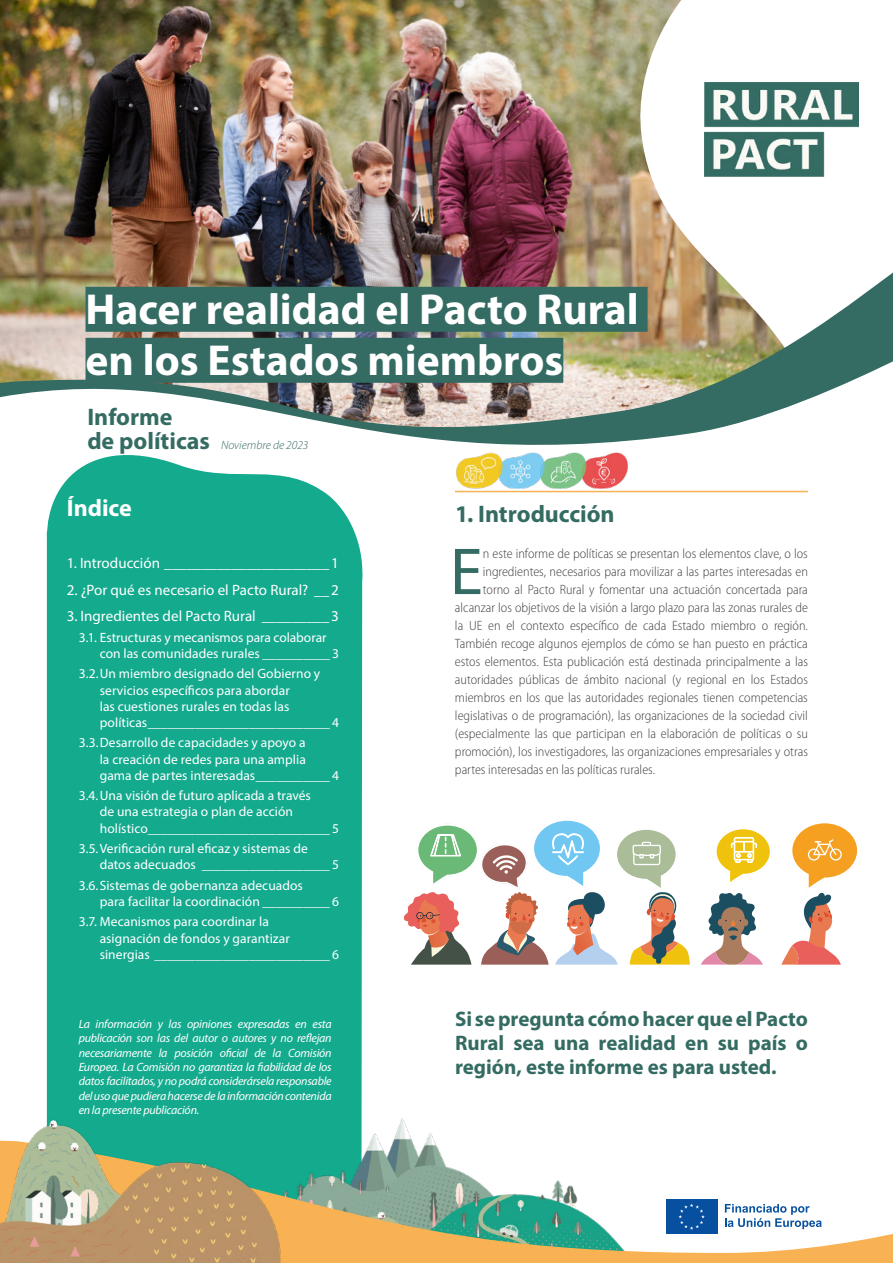
<style>
.page{position:relative;width:893px;height:1263px;background:#fff}
.page>*{position:absolute;margin:0;border:0;box-sizing:border-box;transform-origin:0 0}
.Body_text_first{font:66.9px "Myriad Pro";color:#346b62}
.t1{font:700 43.5px/51px "Myriad Pro";color:#fff}
.Title_01{font:700 24px "Myriad Pro";letter-spacing:-.005em;color:#346b62}
.Policy{font:700 24px "Myriad Pro";color:#346b62}
.TOC_Content{font:700 24px "Myriad Pro";color:#fff}
._00_Quotes_first{font:700 21px/24px "Myriad Pro";color:#346b62;text-align:justify}
.t2{font:15px "Myriad Pro";color:#fff}
.Body_text_first-2{font:300 semi-condensed 13.5px "Myriad Pro";color:#414042}
.t3{font:13.5px/16.2px "Myriad Pro";letter-spacing:.005em;color:#fff}
.Information{font:italic 12px/14.4px "Myriad Pro";letter-spacing:-.02em;color:#fff;text-align:justify}
.Policy-2{font:italic 300 12px "Myriad Pro";color:#346b62}
.s1{font-weight:700;font-style:normal;font-size:24px}
</style>
<div class="page">
<img style="left:0;top:0;width:625px;height:257px">
<svg style="left:625px;top:0;width:234px;height:257px"></svg>
<img style="left:0;top:257px;width:893px;height:91px">
<svg style="left:0;top:348px;width:893px;height:145px"></svg>
<div style="left:47px;top:732px;width:315px;height:378px;background:#14aa8e"></div>
<svg style="left:0;top:394px;width:381px;height:338px;fill:#14aa8e"></svg>
<img style="left:182px;top:1052px;width:253px;height:89px">
<svg style="left:287px;top:1141px;width:606px;height:122px"></svg>
<img style="left:0;top:1110px;width:287px;height:153px">
<img style="left:705px;top:82px;width:153px;height:96px">
<div style="left:86px;top:287px;width:562px;height:45px;background:#346b62"></div>
<div style="left:86px;top:338px;width:477px;height:45px;background:#346b62"></div>
<hr style="left:455px;top:491px;width:353px;height:1px;background:#f8b153">
<svg style="left:701px;top:892px;width:62px;height:73px"></svg>
<svg style="left:715px;top:827px;width:57px;height:57px"></svg>
<svg style="left:781px;top:821px;width:77px;height:144px"></svg>
<svg style="left:404px;top:820px;width:286px;height:145px"></svg>
<img style="left:449px;top:447px;width:185px;height:41px">
<p class="t1" style="left:86px;top:283px;width:555px">Hacer realidad el Pacto Rural en los Estados miembros</p>
<p class="Policy" style="left:87px;top:401px;width:87px">Informe</p>
<p class="Policy-2" style="left:87px;top:438px;width:223px"><span class="s1">de políticas</span> Noviembre de 2023</p>
<p class="TOC_Content" style="left:67px;top:492px;width:67px">Índice</p>
<p class="t2" style="left:67px;top:554px;width:274px">1. Introducción ______________________ 1</p>
<p class="t2" style="left:67px;top:580px;width:274px">2. ¿Por qué es necesario el Pacto Rural? __ 2</p>
<p class="t2" style="left:67px;top:607px;width:274px">3. Ingredientes del Pacto Rural _________ 3</p>
<p class="t3" style="left:100px;top:629px;width:241px;text-indent:-21px">3.1. Estructuras y mecanismos para colaborar con las comunidades rurales __________ 3</p>
<p class="t3" style="left:100px;top:665px;width:241px;text-indent:-21px">3.2.Un miembro designado del Gobierno y servicios específicos para abordar<br>las cuestiones rurales en todas las políticas___________________________ 4</p>
<p class="t3" style="left:100px;top:734px;width:241px;text-indent:-21px">3.3.Desarrollo de capacidades y apoyo a<br>la creación de redes para una amplia gama de partes interesadas___________ 4</p>
<p class="t3" style="left:100px;top:787px;width:241px;text-indent:-21px">3.4.Una visión de futuro aplicada a través<br>de una estrategia o plan de acción holístico___________________________ 5</p>
<p class="t3" style="left:100px;top:840px;width:241px;text-indent:-21px">3.5.Verificación rural eficaz y sistemas de datos adecuados ___________________ 5</p>
<p class="t3" style="left:100px;top:877px;width:241px;text-indent:-21px">3.6.Sistemas de gobernanza adecuados<br>para facilitar la coordinación __________ 6</p>
<p class="t3" style="left:100px;top:913px;width:241px;text-indent:-21px">3.7. Mecanismos para coordinar la<br>asignación de fondos y garantizar sinergias __________________________ 6</p>
<p class="Information" style="left:79px;top:1016px;width:255px">La información y las opiniones expresadas en esta publicación son las del autor o autores y no reflejan necesariamente la posición oficial de la Comisión Europea. La Comisión no garantiza la fiabilidad de los datos facilitados, y no podrá considerársela responsable del uso que pudiera hacerse de la información contenida en la presente publicación.</p>
<h1 class="Title_01" style="left:455px;top:498px;width:161px">1. Introducción</h1>
<p class="Body_text_first" style="left:450px;top:530px;width:34px">E</p>
<p class="Body_text_first-2" style="left:483px;top:546px;width:327px">n este informe de políticas se presentan los elementos clave, o los</p>
<p class="Body_text_first-2" style="left:483px;top:564px;width:327px">ingredientes, necesarios para movilizar a las partes interesadas en</p>
<p class="Body_text_first-2" style="left:483px;top:582px;width:327px">torno al Pacto Rural y fomentar una actuación concertada para</p>
<p class="Body_text_first-2" style="left:455px;top:600px;width:354px">alcanzar los objetivos de la visión a largo plazo para las zonas rurales de</p>
<p class="Body_text_first-2" style="left:455px;top:618px;width:354px">la UE en el contexto específico de cada Estado miembro o región.</p>
<p class="Body_text_first-2" style="left:455px;top:636px;width:354px">También recoge algunos ejemplos de cómo se han puesto en práctica</p>
<p class="Body_text_first-2" style="left:455px;top:654px;width:354px">estos elementos. Esta publicación está destinada principalmente a las</p>
<p class="Body_text_first-2" style="left:455px;top:672px;width:354px">autoridades públicas de ámbito nacional (y regional en los Estados</p>
<p class="Body_text_first-2" style="left:455px;top:690px;width:354px">miembros en los que las autoridades regionales tienen competencias</p>
<p class="Body_text_first-2" style="left:455px;top:708px;width:354px">legislativas o de programación), las organizaciones de la sociedad civil</p>
<p class="Body_text_first-2" style="left:455px;top:726px;width:354px">(especialmente las que participan en la elaboración de políticas o su</p>
<p class="Body_text_first-2" style="left:455px;top:744px;width:354px">promoción), los investigadores, las organizaciones empresariales y otras</p>
<p class="Body_text_first-2" style="left:455px;top:762px;width:202px">partes interesadas en las políticas rurales.</p>
<p class="_00_Quotes_first" style="left:455px;top:1006px;width:354px">Si se pregunta cómo hacer que el Pacto Rural sea una realidad en su país o región, este informe es para usted.</p>
</div>
